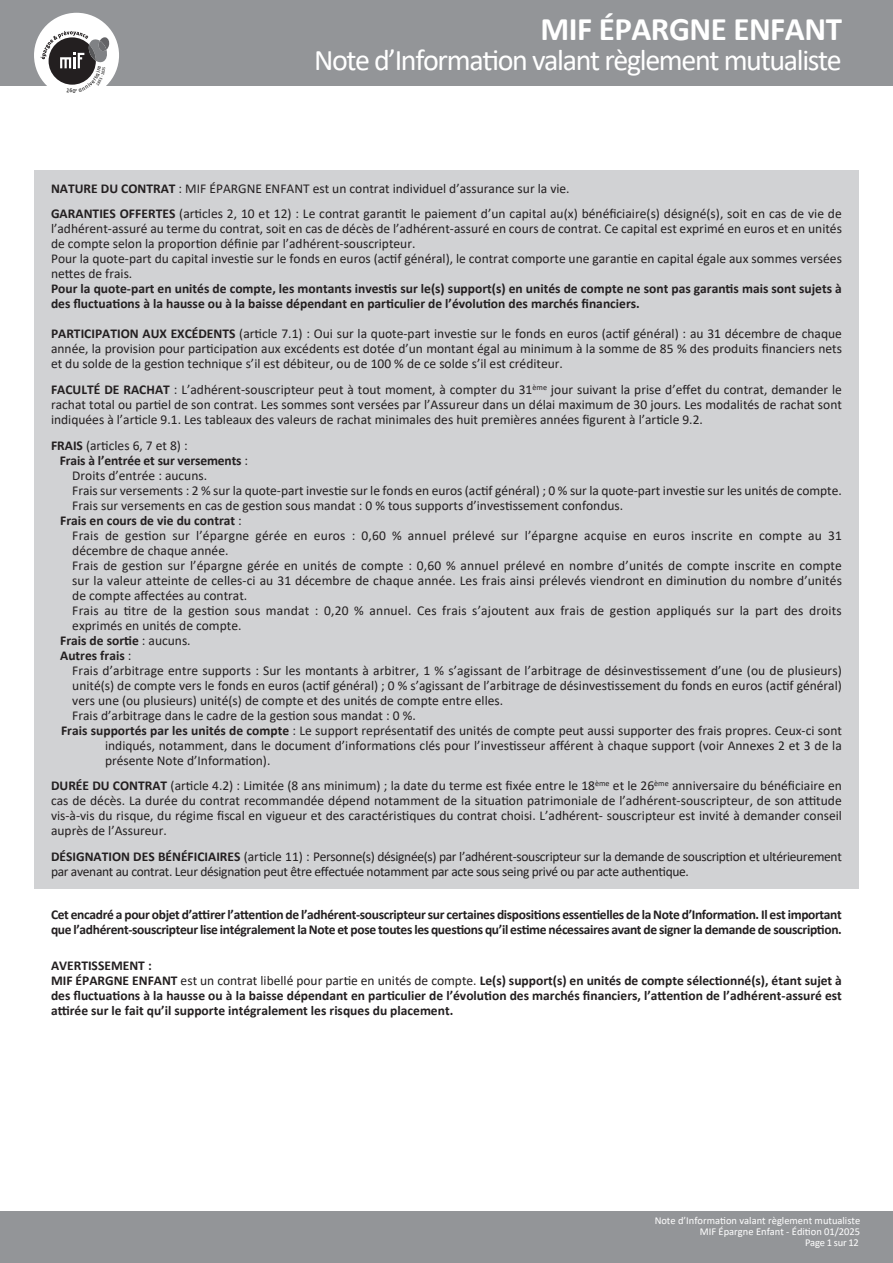
<style>
.page{position:relative;width:893px;height:1263px;background:#fff}
.page>*{position:absolute;margin:0;border:0;box-sizing:border-box;transform-origin:0 0}
.t1{font:700 33px "Calibri";letter-spacing:-.015em;color:#fff}
.t2{font:30px "Calibri";letter-spacing:-.045em;color:#fff}
.t3{font:13.5px/15px "Calibri";color:#231f20}
.t4{font:700 13.5px/15px "Calibri";color:#231f20}
.t5{font:700 13.5px/15px "Calibri";letter-spacing:-.025em;color:#231f20}
.t6{font:13.5px/15px "Calibri";letter-spacing:-.025em;color:#231f20}
.t7{font:10.5px/11.2px "Calibri";color:#fff;text-align:right}
.t8{font:10.5px "Calibri";letter-spacing:-.025em;color:#fff}
.t9{font:8.1px "Calibri";color:#231f20}
.s1{font-weight:700}
.s2{font-weight:400}
</style>
<div class="page">
<div style="left:34px;top:170px;width:825px;height:719px;background:#d1d2d4"></div>
<div style="left:0;top:0;width:893px;height:85px;background:#939598"></div>
<div style="left:34px;top:13px;width:85px;height:85px;background:#fff;border-radius:50%"></div>
<div style="left:0;top:1212px;width:893px;height:51px;background:#939598"></div>
<svg style="left:41px;top:31px;width:69px;height:55px"></svg>
<h1 class="t1" style="left:540px;top:6px;width:303px">MIF ÉPARGNE ENFANT</h1>
<h2 class="t2" style="left:314px;top:39px;width:529px">Note ’d Information valant règlement mutualiste</h2>
<p class="t3" style="left:51px;top:175px;width:792px;line-height:25.5px"><span class="s1">NATURE DU CONTRAT</span> : MIF ÉPARGNE ENFANT est un contrat individuel ’d assurance sur la vie.<br><span class="s1">GARANTIES OFFERTES</span> (articles 2, 10 et 12 :) Le contrat garantit le paiement ’d un capital au x( ) bénéficiaire s( ) désigné ,)s( soit en cas de vie de</p>
<p class="t3" style="left:51px;top:221px;width:792px">’l adhérent-assuré au terme du contrat, soit en cas de décès de ’l adhérent-assuré en cours de contrat. Ce capital est exprimé en euros et en unités de compte selon la proportion définie par ’l adhérent-souscripteur.<br>Pour la quote-part du capital investie sur le fonds en euros (actif général l e,) contrat comporte une garantie en capital égale aux sommes versées nettes de frais.</p>
<p class="t4" style="left:51px;top:281px;width:792px">Pour la quote-part en unités de compte, les montants investis sur le s( ) support s( ) en unités de compte ne sont pas garantis mais sont sujets à des fluctuations laà hausse ou laà baisse dépendant en particulier de ’l évolution des marchés financiers.</p>
<p class="t3" style="left:51px;top:326px;width:792px;text-align:justify"><span class="s1">PARTICIPATION AUX EXCÉDENTS</span> (article 7.1 :) Oui sur la quote-part investie sur le fonds en euros (actif général :) au 31 décembre de chaque année la, provision pour participation aux excédents est dotée ’d un montant égal au minimum laà somme de 85 % des produits financiers nets et du solde de la gestion technique i l’s est débiteur, ou de 100 % de ce solde i l’s est créditeur.</p>
<p class="t3" style="left:551px;top:382px;width:293px">jour suivant la prise ’d effet du contrat, demander le</p>
<p class="t3" style="left:51px;top:382px;width:792px"><span class="s1">FACULTÉ DE RACHAT</span> ’L: adhérent-souscripteur peut à tout moment à, compter du 31<br>rachat total ou partiel de son contrat. Les sommes sont versées par ’l Assureur dans un délai maximum de 30 jours. Les modalités de rachat sont indiquées ’là article 9.1. Les tableaux des valeurs de rachat minimales des huit premières années figurent ’là article 9.2.</p>
<p class="t3" style="left:51px;top:437px;width:138px"><span class="s1">FRAIS</span> (articles 6 , 7 e t :(8</p>
<p class="t4" style="left:60px;top:452px;width:190px">Frais ’là entrée et sur versements <span class="s2">:</span></p>
<p class="t3" style="left:72px;top:467px;width:136px">Droits ’d entrée : aucuns.</p>
<p class="t3" style="left:72px;top:482px;width:771px">Frais sur versements %2: sur la quote-part investie sur le fonds en euros (actif général) ; %0 sur la quote-part investie sur les unités de compte.</p>
<p class="t3" style="left:72px;top:497px;width:552px">Frais sur versements en cas de gestion sous mandat %0: tous supports ’d investissement confondus.</p>
<p class="t4" style="left:60px;top:512px;width:183px">Frais en cours de vie du contrat <span class="s2">:</span></p>
<p class="t3" style="left:828px;top:527px;width:15px">31</p>
<p class="t9" style="left:532px;top:381px;width:16px">ème</p>
<p class="t3" style="left:196px;top:527px;width:55px">’l épargne</p>
<p class="t3" style="left:255px;top:527px;width:34px">gérée</p>
<p class="t3" style="left:453px;top:527px;width:44px">prélevé</p>
<p class="t3" style="left:525px;top:527px;width:55px">’l épargne</p>
<p class="t3" style="left:408px;top:527px;width:40px">annuel</p>
<p class="t3" style="left:105px;top:527px;width:16px">de</p>
<p class="t3" style="left:392px;top:527px;width:11px">%</p>
<p class="t3" style="left:72px;top:527px;width:28px">Frais</p>
<p class="t3" style="left:72px;top:542px;width:158px">décembre de chaque année.</p>
<p class="t3" style="left:72px;top:557px;width:771px">Frais de gestion sur ’l épargne gérée en unités de compte : 0,60 % annuel prélevé en nombre ’d unités de compte inscrite en compte</p>
<p class="t3" style="left:72px;top:572px;width:771px">sur la valeur atteinte de celles-ci au 31 décembre de chaque année. Les frais ainsi prélevés viendront en diminution du nombre ’d unités</p>
<p class="t3" style="left:72px;top:587px;width:177px">de compte affectées au contrat.</p>
<p class="t3" style="left:72px;top:602px;width:771px">Frais au titre de la gestion sous mandat : 0,20 % annuel. Ces frais ’s ajoutent aux frais de gestion appliqués sur la part des droits</p>
<p class="t3" style="left:72px;top:617px;width:171px">exprimés en unités de compte.</p>
<p class="t4" style="left:60px;top:632px;width:132px">Frais de sortie <span class="s2">: aucuns.</span></p>
<p class="t4" style="left:60px;top:647px;width:73px">Autres frais <span class="s2">:</span></p>
<p class="t3" style="left:72px;top:662px;width:771px">Frais ’d arbitrage entre supports : Sur les montants à arbitrer %1, ’s agissant de ’l arbitrage de désinvestissement ’d une (ou de plusieurs(</p>
<p class="t3" style="left:72px;top:677px;width:771px">unité s( ) de compte vers le fonds en euros (actif général) ; %0 ’s agissant de ’l arbitrage de désinvestissement du fonds en euros (actif général(</p>
<p class="t3" style="left:72px;top:692px;width:432px">vers une (ou plusieurs) unité s( ) de compte et des unités de compte entre elles.</p>
<p class="t3" style="left:72px;top:707px;width:345px">Frais ’d arbitrage dans le cadre de la gestion sous mandat 0: %.</p>
<p class="t3" style="left:61px;top:722px;width:782px"><span class="s1">Frais supportés par les unités de compte</span> : Le support représentatif des unités de compte peut aussi supporter des frais propres. Ceux-ci sont</p>
<p class="t3" style="left:105px;top:737px;width:738px">indiqués, notamment, dans le document ’d informations clés pour ’l investisseur afférent à chaque support (voir Annexes 2 et 3 de la</p>
<p class="t3" style="left:105px;top:752px;width:167px">présente Note ’d Information .(</p>
<p class="t3" style="left:672px;top:778px;width:171px">anniversaire du bénéficiaire en</p>
<p class="t3" style="left:125px;top:527px;width:43px">gestion</p>
<p class="t3" style="left:584px;top:527px;width:44px">acquise</p>
<p class="t3" style="left:691px;top:527px;width:43px">inscrite</p>
<p class="t3" style="left:361px;top:527px;width:26px">0,60</p>
<p class="t3" style="left:759px;top:527px;width:45px">compte</p>
<p class="t3" style="left:172px;top:527px;width:19px">sur</p>
<p class="t3" style="left:294px;top:527px;width:16px">en</p>
<p class="t3" style="left:314px;top:527px;width:33px">euros</p>
<p class="t3" style="left:501px;top:527px;width:19px">sur</p>
<p class="t3" style="left:633px;top:527px;width:16px">en</p>
<p class="t3" style="left:653px;top:527px;width:33px">euros</p>
<p class="t3" style="left:739px;top:527px;width:16px">en</p>
<p class="t3" style="left:808px;top:527px;width:15px">au</p>
<p class="t3" style="left:352px;top:527px;width:5px">:</p>
<p class="t3" style="left:51px;top:778px;width:792px"><span class="s1">DURÉE DU CONTRAT</span> (article 4.2 :) Limitée 8( ans minimum) ; la date du terme est fixée entre le 18<br>cas de décès. La durée du contrat recommandée dépend notamment de la situation patrimoniale de ’l adhérent-souscripteur, de son attitude vis -à- vis du risque, du régime fiscal en vigueur et des caractéristiques du contrat choisi ’L. adhérent- souscripteur est invité à demander conseil auprès de ’l Assureur.</p>
<p class="t6" style="left:51px;top:848px;width:792px"><span class="s1">DÉSIGNATION DES BÉNÉFICIAIRES</span> (article 11 :) Personne s( ) désignée s( ) par ’l adhérent-souscripteur sur la demande de souscription et ultérieurement par avenant au contrat. Leur désignation peut être effectuée notamment par acte sous seing privé ou par acte authentique.</p>
<p class="t5" style="left:51px;top:907px;width:792px">Cet encadré a pour objet ’d attirer ’l attention de ’l adhérent-souscripteur sur certaines dispositions essentielles de la Note ’d Information Il. est important que ’l adhérent-souscripteur lise intégralement la Note et pose toutes les questions qu i l’ estime nécessaires avant de signer la demande de souscription.</p>
<p class="t4" style="left:51px;top:958px;width:792px">AVERTISSEMENT :<br>MIF ÉPARGNE ENFANT <span class="s2">est un contrat libellé pour partie en unités de compte.</span> Le s( ) support s( ) en unités de compte sélectionné ,)s( étant sujet à des fluctuations laà hausse ou laà baisse dépendant en particulier de ’l évolution des marchés financiers ’l, attention de ’l adhérent-assuré est attirée sur le fait qu i l’ supporte intégralement les risques du placement.</p>
<p class="t9" style="left:595px;top:777px;width:16px">ème</p>
<p class="t9" style="left:654px;top:777px;width:16px">ème</p>
<p class="t3" style="left:613px;top:778px;width:43px">et le 26</p>
<p class="t7" style="left:655px;top:1215px;width:207px">Note ’d Information valant règlement mutualiste<br>MIF Épargne Enfant - Édition 01/2025</p>
<p class="t8" style="left:805px;top:1235px;width:55px">Page 1 sur 12</p>
</div>
